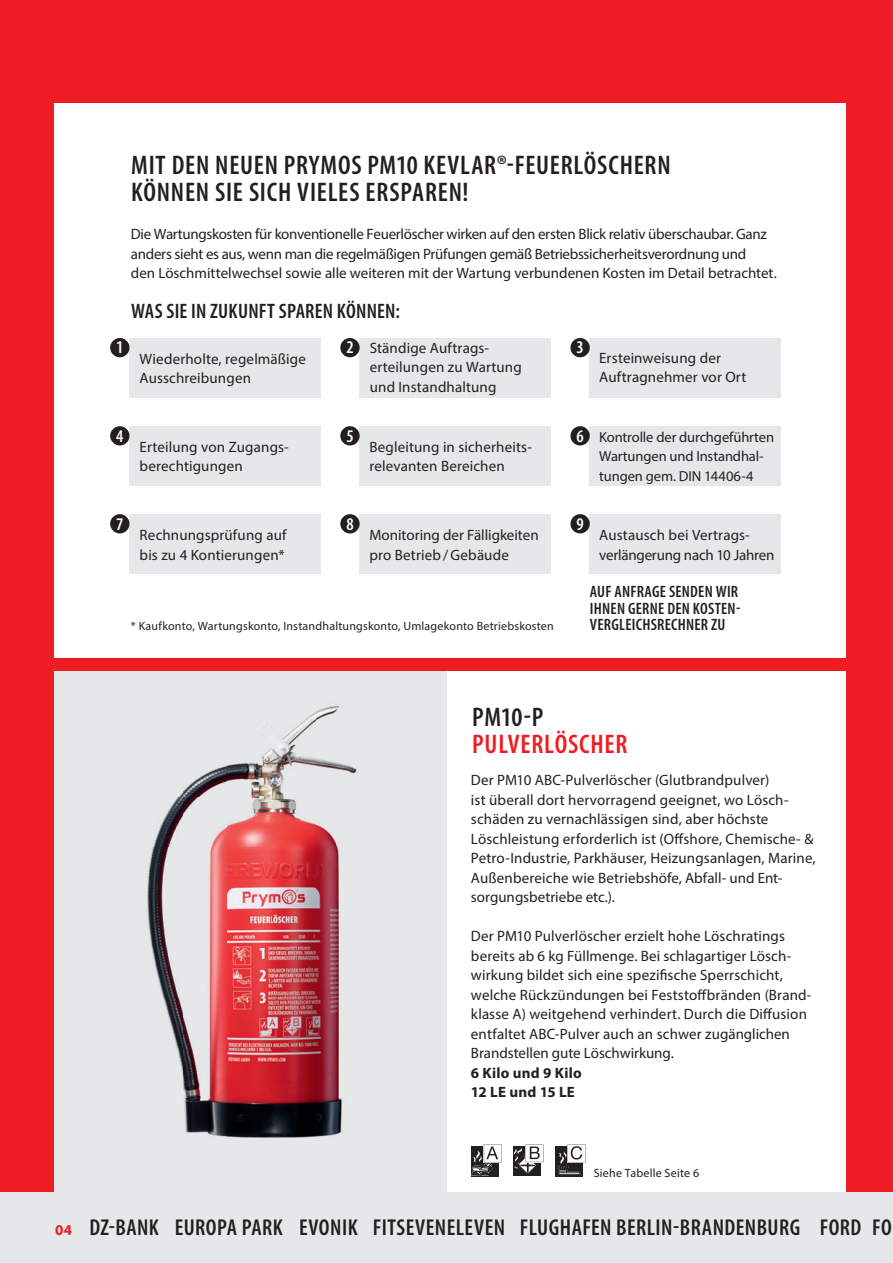
<style>
.page{position:relative;width:893px;height:1263px;background:#ee1d23}
.page>*{position:absolute;margin:0;border:0;box-sizing:border-box;transform-origin:0 0}
.t1{font:600 condensed 27px/27px "Myriad Pro";letter-spacing:.03em;color:#231f20}
.t2{font:600 condensed 27px "Myriad Pro";letter-spacing:.03em;color:#ee1d23}
.t3{font:600 condensed 23.1px "Myriad Pro";letter-spacing:.02em;color:#231f20}
.t4{font:600 condensed 21px "Myriad Pro";letter-spacing:.01em;color:#231f20}
.t5{font:600 condensed 17.85px "Myriad Pro";color:#fff}
.t6{font:600 condensed 16.5px/16.5px "Myriad Pro";letter-spacing:.015em;color:#231f20}
.t7{font:15px/19.5px "Myriad Pro";letter-spacing:.005em;color:#231f20}
.t8{font:15px/19.5px "Myriad Pro";letter-spacing:-.02em;color:#231f20}
.t9{font:15px/19.5px "Myriad Pro";letter-spacing:-.015em;color:#231f20}
.t10{font:700 15px/19.5px "Myriad Pro";letter-spacing:.015em;color:#231f20}
.t11{font:14.55px/19.5px "Myriad Pro";letter-spacing:-.005em;color:#231f20}
.t12{font:12px "Myriad Pro";letter-spacing:.015em;color:#231f20}
.s1{font-weight:700;font-stretch:normal;font-size:15px;color:#ee1d23}
</style>
<div class="page">
<div style="left:153px;top:659px;width:692px;height:557px;background:#fff"></div>
<div style="left:54px;top:103px;width:791px;height:556px;background:#fff"></div>
<div style="left:513px;top:1146px;width:27px;height:30px;background:#231f20"></div>
<svg style="left:543px;top:1144px;width:1px;height:18px"></svg>
<svg style="left:513px;top:1144px;width:30px;height:31px"></svg>
<svg style="left:471px;top:1144px;width:31px;height:32px"></svg>
<svg style="left:555px;top:1146px;width:27px;height:30px"></svg>
<svg style="left:585px;top:1144px;width:1px;height:19px"></svg>
<svg style="left:557px;top:1144px;width:28px;height:30px"></svg>
<div style="left:54px;top:665px;width:392px;height:551px;background:#e6e7e9"></div>
<img style="left:147px;top:706px;width:210px;height:432px">
<div style="left:0;top:659px;width:892px;height:12px;background:#ee1d23"></div>
<div style="left:0;top:1192px;width:893px;height:71px;background:#e6e7e9"></div>
<div style="left:360px;top:338px;width:191px;height:59px;background:#e6e7e9"></div>
<div style="left:359px;top:514px;width:192px;height:60px;background:#e6e7e9"></div>
<div style="left:359px;top:426px;width:192px;height:60px;background:#e6e7e9"></div>
<div style="left:589px;top:338px;width:192px;height:59px;background:#e6e7e9"></div>
<div style="left:589px;top:514px;width:192px;height:60px;background:#e6e7e9"></div>
<div style="left:589px;top:426px;width:192px;height:60px;background:#e6e7e9"></div>
<div style="left:130px;top:514px;width:191px;height:60px;background:#e6e7e9"></div>
<div style="left:130px;top:426px;width:191px;height:60px;background:#e6e7e9"></div>
<div style="left:130px;top:338px;width:191px;height:59px;background:#e6e7e9"></div>
<div style="left:110px;top:338px;width:19px;height:19px;background:#231f20;border-radius:50%"></div>
<div style="left:110px;top:426px;width:19px;height:19px;background:#231f20;border-radius:50%"></div>
<div style="left:110px;top:514px;width:19px;height:19px;background:#231f20;border-radius:50%"></div>
<div style="left:340px;top:338px;width:20px;height:19px;background:#231f20;border-radius:50%"></div>
<div style="left:340px;top:426px;width:20px;height:19px;background:#231f20;border-radius:50%"></div>
<div style="left:340px;top:514px;width:20px;height:19px;background:#231f20;border-radius:50%"></div>
<div style="left:570px;top:338px;width:20px;height:19px;background:#231f20;border-radius:50%"></div>
<div style="left:570px;top:426px;width:20px;height:19px;background:#231f20;border-radius:50%"></div>
<div style="left:570px;top:514px;width:20px;height:19px;background:#231f20;border-radius:50%"></div>
<p class="t5" style="left:116px;top:336px;width:9px">1</p>
<h1 class="t1" style="left:131px;top:151px;width:541px">MIT DEN NEUEN PRYMOS PM10 KEVLAR®-FEUERLÖSCHERN<br>KÖNNEN SIE SICH VIELES ERSPAREN!</h1>
<p class="t8" style="left:131px;top:224px;width:647px">Die Wartungskosten für konventionelle Feuerlöscher wirken auf den ersten Blick relativ überschaubar. Ganz anders sieht es aus, wenn man die regelmäßigen Prüfungen gemäß Betriebssicherheitsverordnung und<br>den Löschmittelwechsel sowie alle weiteren mit der Wartung verbundenen Kosten im Detail betrachtet.</p>
<h3 class="t4" style="left:131px;top:298px;width:270px">WAS SIE IN ZUKUNFT SPAREN KÖNNEN:</h3>
<p class="t7" style="left:370px;top:338px;width:154px">Ständige Auftrags&shy;erteilungen zu Wartung und Instandhaltung</p>
<p class="t5" style="left:346px;top:336px;width:9px">2</p>
<p class="t7" style="left:140px;top:349px;width:168px">Wiederholte, regelmäßige<br>Ausschreibungen</p>
<p class="t5" style="left:577px;top:336px;width:9px">3</p>
<p class="t7" style="left:599px;top:347px;width:149px">Ersteinweisung der<br>Auftragnehmer vor Ort</p>
<p class="t5" style="left:116px;top:425px;width:9px">4</p>
<p class="t7" style="left:140px;top:437px;width:151px">Erteilung von Zugangs&shy;berechtigungen</p>
<p class="t5" style="left:116px;top:513px;width:9px">7</p>
<p class="t7" style="left:140px;top:525px;width:148px">Rechnungsprüfung auf bis zu 4 Kontierungen*</p>
<p class="t5" style="left:346px;top:425px;width:9px">5</p>
<p class="t7" style="left:369px;top:437px;width:164px">Begleitung in sicherheits&shy;relevanten Bereichen</p>
<p class="t5" style="left:346px;top:513px;width:9px">8</p>
<p class="t7" style="left:369px;top:525px;width:171px">Monitoring der Fälligkeiten pro Betrieb / Gebäude</p>
<p class="t5" style="left:577px;top:425px;width:9px">6</p>
<p class="t5" style="left:577px;top:513px;width:9px">9</p>
<p class="t11" style="left:599px;top:427px;width:176px">Kontrolle der durchgeführten<br>Wartungen und Instandhal&shy;tungen gem. DIN 14406-4</p>
<p class="t9" style="left:599px;top:525px;width:177px">Austausch bei Vertrags&shy;verlängerung nach 10 Jahren</p>
<p class="t12" style="left:131px;top:618px;width:424px">* Kaufkonto, Wartungskonto, Instandhaltungskonto, Umlagekonto Betriebskosten</p>
<p class="t6" style="left:590px;top:583px;width:152px">AUF ANFRAGE SENDEN WIR<br>IHNEN GERNE DEN KOSTEN-<br>VERGLEICHSRECHNER ZU</p>
<h1 class="t1" style="left:472px;top:703px;width:73px">PM10-P</h1>
<h1 class="t2" style="left:472px;top:728px;width:157px">PULVERLÖSCHER</h1>
<p class="t7" style="left:471px;top:770px;width:346px">Der PM10 ABC-Pulverlöscher (Glutbrandpulver)<br>ist überall dort hervorragend geeignet, wo Lösch&shy;schäden zu vernachlässigen sind, aber höchste Löschleistung erforderlich ist (Offshore, Chemische- &amp; Petro-Industrie, Parkhäuser, Heizungsanlagen, Marine, Außenbereiche wie Betriebshöfe, Abfall- und Ent&shy;sorgungsbetriebe etc.).</p>
<p class="t7" style="left:471px;top:926px;width:342px">Der PM10 Pulverlöscher erzielt hohe Löschratings bereits ab 6 kg Füllmenge. Bei schlagartiger Lösch&shy;wirkung bildet sich eine spezifische Sperrschicht, welche Rückzündungen bei Feststoffbränden (Brand&shy;klasse A) weitgehend verhindert. Durch die Diffusion entfaltet ABC-Pulver auch an schwer zugänglichen Brandstellen gute Löschwirkung.</p>
<p class="t10" style="left:471px;top:1062px;width:112px">6 Kilo und 9 Kilo<br>12 LE und 15 LE</p>
<p class="t12" style="left:594px;top:1165px;width:107px">Siehe Tabelle Seite 6</p>
<h2 class="t3" style="left:55px;top:1213px;width:838px"><span class="s1">04</span> DZ-BANK EUROPA PARK EVONIK FITSEVENELEVEN FLUGHAFEN BERLIN-BRANDENBURG FORD FO</h2>
</div>
